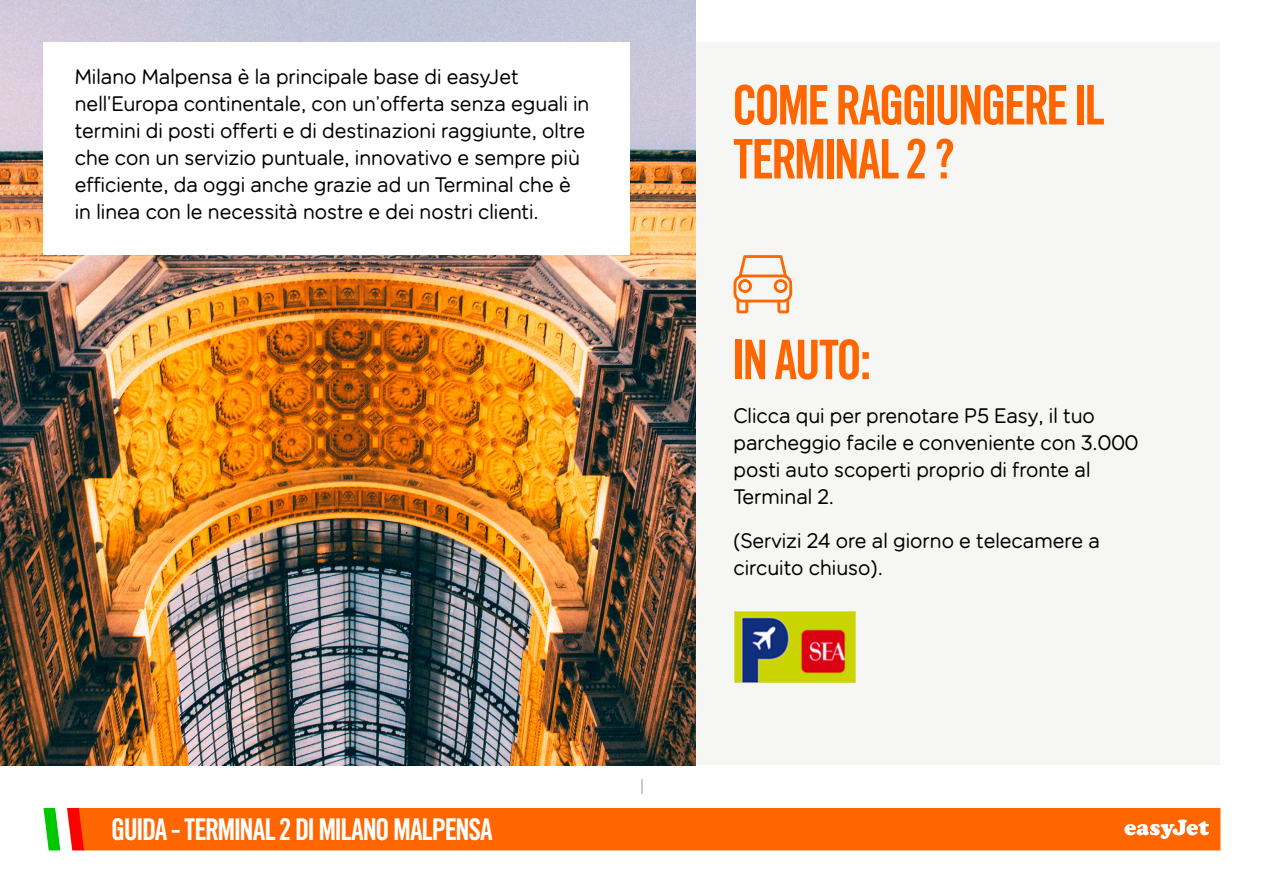
<style>
.page{position:relative;width:1263px;height:893px;background:#fff}
.page>*{position:absolute;margin:0;border:0;box-sizing:border-box;transform-origin:0 0}
.t1{font:60px/54px "easy Jet Headline";color:#f60}
.t2{font:33px "easy Jet Headline";color:#fff}
.t3{font:21px/27px "easy Jet Rounded";color:#000}
</style>
<div class="page">
<div style="left:84px;top:808px;width:1136px;height:42px;background:#f60"></div>
<svg style="left:1124px;top:819px;width:85px;height:20px"></svg>
<div style="left:43px;top:43px;width:1177px;height:722px;background:#f6f7f5"></div>
<svg style="left:44px;top:808px;width:40px;height:42px"></svg>
<img style="left:0;top:0;width:695px;height:765px">
<div style="left:43px;top:43px;width:587px;height:212px;background:#fff"></div>
<div style="left:733px;top:275px;width:59px;height:27px;border:3px solid #f60;border-radius:8px"></div>
<svg style="left:735px;top:255px;width:56px;height:59px"></svg>
<img style="left:734px;top:611px;width:122px;height:72px">
<svg style="left:641px;top:779px;width:1px;height:15px"></svg>
<p class="t3" style="left:75px;top:63px;width:516px">Milano Malpensa è la principale base di easyJet nell’Europa continentale, con un’offerta senza eguali in termini di posti offerti e di destinazioni raggiunte, oltre che con un servizio puntuale, innovativo e sempre più efficiente, da oggi anche grazie ad un Terminal che è in linea con le necessità nostre e dei nostri clienti.</p>
<h2 class="t2" style="left:112px;top:814px;width:382px">GUIDA - TERMINAL 2 DI MILANO MALPENSA</h2>
<h1 class="t1" style="left:733px;top:82px;width:372px">COME RAGGIUNGERE IL<br>TERMINAL 2 ?</h1>
<h1 class="t1" style="left:733px;top:336px;width:139px">IN AUTO:</h1>
<p class="t3" style="left:733px;top:402px;width:406px">Clicca qui per prenotare P5 Easy, il tuo parcheggio facile e conveniente con 3.000 posti auto scoperti proprio di fronte al Terminal 2.</p>
<p class="t3" style="left:733px;top:527px;width:368px">(Servizi 24 ore al giorno e telecamere a circuito chiuso).</p>
</div>
